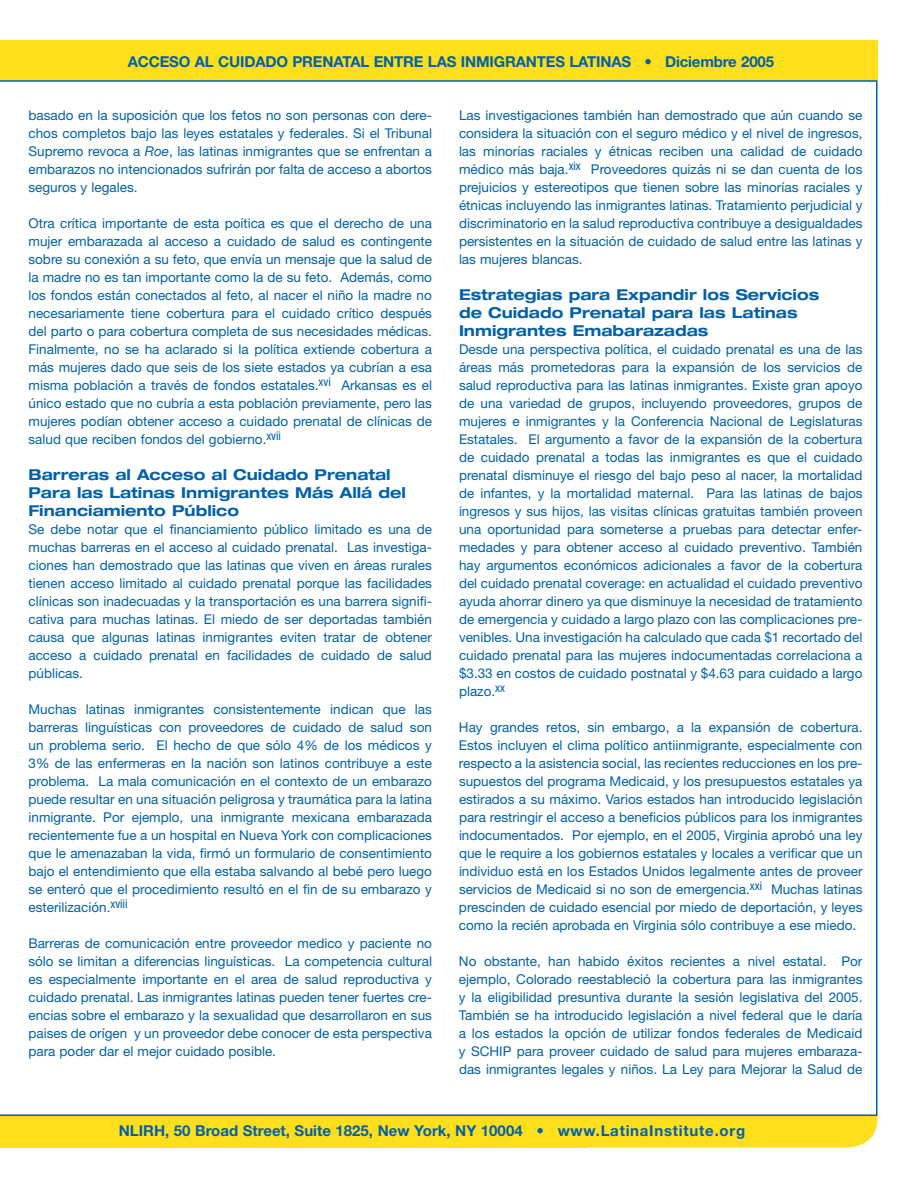
<style>
.page{position:relative;width:918px;height:1188px;background:#fff}
.page>*{position:absolute;margin:0;border:0;box-sizing:border-box;transform-origin:0 0}
.t1{font:700 expanded 15px/18px "Helvetica Neue";color:#0161aa}
.t2{font:700 15px "Helvetica Neue";letter-spacing:-.01em;color:#0161aa}
.t3{font:13.5px/18px "Helvetica Neue";color:#0161aa;text-align:justify}
.s1{font-style:italic}
</style>
<div class="page">
<div style="left:2px;top:1116px;width:876px;height:31px;background:#ffdf1b"></div>
<div style="left:0;top:40px;width:878px;height:41px;background:#ffdf1b"></div>
<div style="left:0;top:1117px;width:587px;height:30px;background:#ffdf1b"></div>
<p class="t2" style="left:128px;top:52px;width:648px">ACCESO AL CUIDADO PRENATAL ENTRE LAS INMIGRANTES LATINAS • Diciembre 2005</p>
<p class="t3" style="left:28px;top:106px;width:405px">basado en la suposición que los fetos no son personas con dere&shy;chos completos bajo las leyes estatales y federales. Si el Tribunal Supremo revoca a <span class="s1">Roe</span>, las latinas inmigrantes que se enfrentan a embarazos no intencionados sufrirán por falta de acceso a abortos seguros y legales.</p>
<p class="t3" style="left:28px;top:214px;width:405px">Otra crítica importante de esta poítica es que el derecho de una mujer embarazada al acceso a cuidado de salud es contingente sobre su conexión a su feto, que envía un mensaje que la salud de la madre no es tan importante como la de su feto. Además, como los fondos están conectados al feto, al nacer el niño la madre no necesariamente tiene cobertura para el cuidado crítico después del parto o para cobertura completa de sus necesidades médicas.<br>Finalmente, no se ha aclarado si la política extiende cobertura a más mujeres dado que seis de los siete estados ya cubrían a esa misma población a través de fondos estatales.<sup>xvi</sup> Arkansas es el único estado que no cubría a esta población previamente, pero las mujeres podían obtener acceso a cuidado prenatal de clínicas de salud que reciben fondos del gobierno.<sup>xvii</sup></p>
<p class="t1" style="left:28px;top:465px;width:379px">Barreras al Acceso al Cuidado Prenatal<br>Para las Latinas Inmigrantes Más Allá del<br>Financiamiento Público</p>
<p class="t3" style="left:28px;top:520px;width:405px">Se debe notar que el financiamiento público limitado es una de muchas barreras en el acceso al cuidado prenatal. Las investiga&shy;ciones han demostrado que las latinas que viven en áreas rurales tienen acceso limitado al cuidado prenatal porque las facilidades clínicas son inadecuadas y la transportación es una barrera signifi&shy;cativa para muchas latinas. El miedo de ser deportadas también causa que algunas latinas inmigrantes eviten tratar de obtener acceso a cuidado prenatal en facilidades de cuidado de salud públicas.</p>
<p class="t3" style="left:28px;top:700px;width:405px">Muchas latinas inmigrantes consistentemente indican que las barreras linguísticas con proveedores de cuidado de salud son un problema serio. El hecho de que sólo 4% de los médicos y 3% de las enfermeras en la nación son latinos contribuye a este problema. La mala comunicación en el contexto de un embarazo puede resultar en una situación peligrosa y traumática para la latina inmigrante. Por ejemplo, una inmigrante mexicana embarazada recientemente fue a un hospital en Nueva York con complicaciones que le amenazaban la vida, firmó un formulario de consentimiento bajo el entendimiento que ella estaba salvando al bebé pero luego se enteró que el procedimiento resultó en el fin de su embarazo y esterilización.<sup>xviii</sup></p>
<p class="t3" style="left:29px;top:934px;width:405px">Barreras de comunicación entre proveedor medico y paciente no sólo se limitan a diferencias linguísticas. La competencia cultural es especialmente importante en el area de salud reproductiva y cuidado prenatal. Las inmigrantes latinas pueden tener fuertes cre&shy;encias sobre el embarazo y la sexualidad que desarrollaron en sus paises de orígen y un proveedor debe conocer de esta perspectiva para poder dar el mejor cuidado posible.</p>
<p class="t3" style="left:459px;top:106px;width:405px">Las investigaciones también han demostrado que aún cuando se considera la situación con el seguro médico y el nivel de ingresos, las minorías raciales y étnicas reciben una calidad de cuidado médico más baja.<sup>xix</sup> Proveedores quizás ni se dan cuenta de los prejuicios y estereotipos que tienen sobre las minorías raciales y étnicas incluyendo las inmigrantes latinas. Tratamiento perjudicial y discriminatorio en la salud reproductiva contribuye a desigualdades persistentes en la situación de cuidado de salud entre las latinas y las mujeres blancas.</p>
<p class="t1" style="left:459px;top:285px;width:362px">Estrategias para Expandir los Servicios de Cuidado Prenatal para las Latinas<br>Inmigrantes Emabarazadas</p>
<p class="t3" style="left:459px;top:340px;width:405px">Desde una perspectiva política, el cuidado prenatal es una de las áreas más prometedoras para la expansión de los servicios de salud reproductiva para las latinas inmigrantes. Existe gran apoyo de una variedad de grupos, incluyendo proveedores, grupos de mujeres e inmigrantes y la Conferencia Nacional de Legislaturas Estatales. El argumento a favor de la expansión de la cobertura de cuidado prenatal a todas las inmigrantes es que el cuidado prenatal disminuye el riesgo del bajo peso al nacer, la mortalidad de infantes, y la mortalidad maternal. Para las latinas de bajos ingresos y sus hijos, las visitas clínicas gratuitas también proveen una oportunidad para someterse a pruebas para detectar enfer&shy;medades y para obtener acceso al cuidado preventivo. También hay argumentos económicos adicionales a favor de la cobertura del cuidado prenatal coverage: en actualidad el cuidado preventivo ayuda ahorrar dinero ya que disminuye la necesidad de tratamiento de emergencia y cuidado a largo plazo con las complicaciones pre&shy;venibles. Una investigación ha calculado que cada $1 recortado del cuidado prenatal para las mujeres indocumentadas correlaciona a $3.33 en costos de cuidado postnatal y $4.63 para cuidado a largo plazo.<sup>xx</sup></p>
<p class="t3" style="left:459px;top:718px;width:405px">Hay grandes retos, sin embargo, a la expansión de cobertura.<br>Estos incluyen el clima político antiinmigrante, especialmente con respecto a la asistencia social, las recientes reducciones en los pre&shy;supuestos del programa Medicaid, y los presupuestos estatales ya estirados a su máximo. Varios estados han introducido legislación para restringir el acceso a beneficios públicos para los inmigrantes indocumentados. Por ejemplo, en el 2005, Virginia aprobó una ley que le require a los gobiernos estatales y locales a verificar que un individuo está en los Estados Unidos legalmente antes de proveer servicios de Medicaid si no son de emergencia.<sup>xxi</sup> Muchas latinas prescinden de cuidado esencial por miedo de deportación, y leyes como la recién aprobada en Virginia sólo contribuye a ese miedo.</p>
<p class="t3" style="left:459px;top:952px;width:405px">No obstante, han habido éxitos recientes a nivel estatal. Por ejemplo, Colorado reestableció la cobertura para las inmigrantes y la eligibilidad presuntiva durante la sesión legislativa del 2005.<br>También se ha introducido legislación a nivel federal que le daría a los estados la opción de utilizar fondos federales de Medicaid y SCHIP para proveer cuidado de salud para mujeres embaraza&shy;das inmigrantes legales y niños. La Ley para Mejorar la Salud de</p>
<p class="t2" style="left:119px;top:1122px;width:628px">NLIRH, 50 Broad Street, Suite 1825, New York, NY 10004 • www.LatinaInstitute.org</p>
</div>
